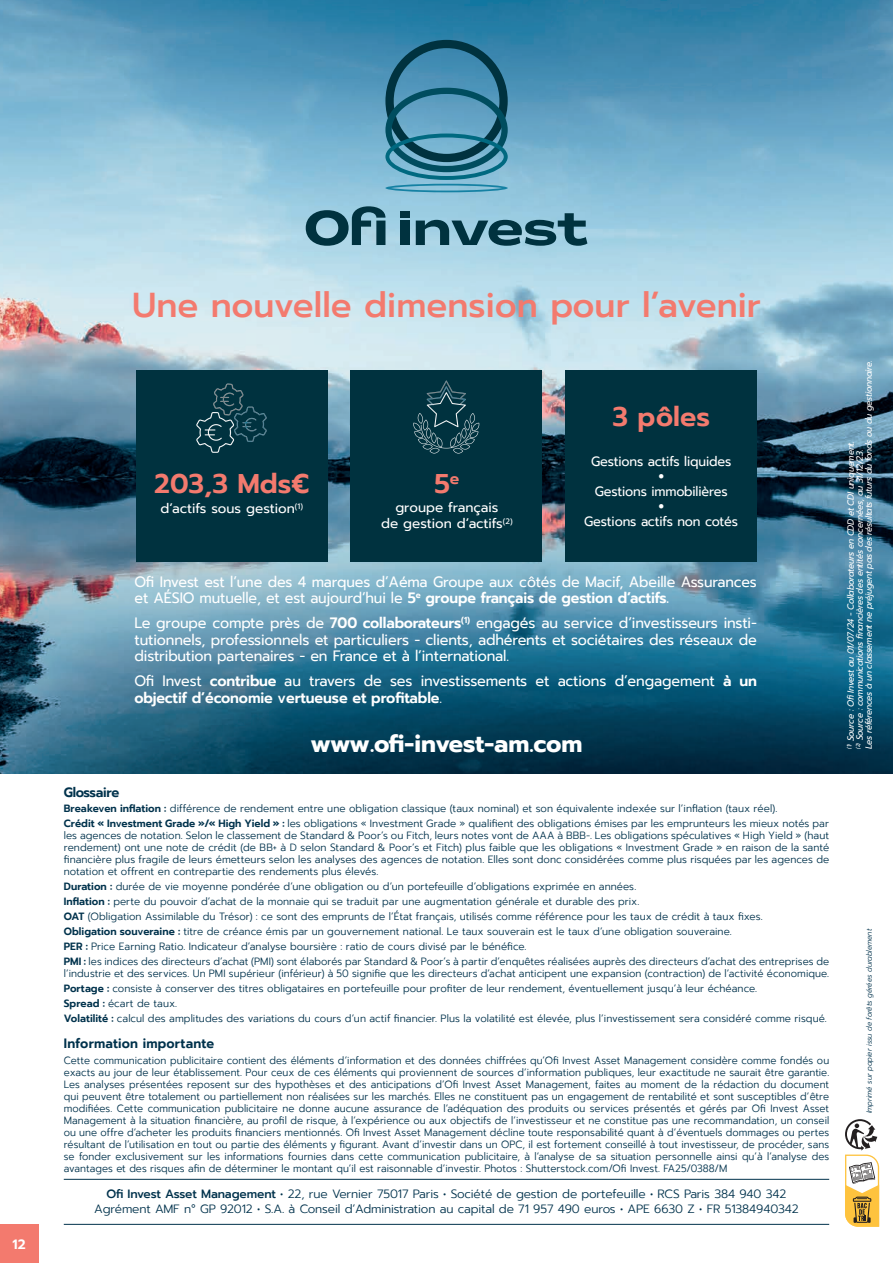
<style>
.page{position:relative;width:893px;height:1263px;background:#fff}
.page>*{position:absolute;margin:0;border:0;box-sizing:border-box;transform-origin:0 0}
.Titre_de_section_de_page_-_Noir{font:500 34.5px "Prompt";color:#f37a6e}
.Titre_de_section_de_page_-_Noir-2{font:600 27px "Prompt";color:#f37a6e}
.t1{font:700 24px "Prompt";letter-spacing:-.015em;color:#fff}
.Titre_de_section_de_page_-_Noir-3{font:15px/16.5px "Prompt";letter-spacing:-.01em;color:#fff;scale:.95 1}
.Titre_de_section_de_page_-_Noir-4{font:15px/16.5px "Prompt";letter-spacing:-.01em;color:#fff;text-align:justify;scale:.96 1}
.Titre_de_section_de_page_-_Noir-5{font:13.5px "Prompt";letter-spacing:-.01em;color:#fff;scale:.95 1}
.Titre_de_section_de_page_-_Noir-6{font:13.5px/16.5px "Prompt";letter-spacing:-.01em;color:#fff;text-align:center}
.t2{font:600 13.5px "Prompt";letter-spacing:.01em;color:#00324c;scale:.95 1}
.t3{font:600 13.5px "Prompt";letter-spacing:-.02em;color:#00324c}
.t4{font:600 13.5px "Prompt";color:#fff}
.Titre_de_section_de_page_-_Noir-7{font:900 13.5px "Gotham";color:#fff;scale:.95 1}
.t5{font:300 12px/15px "Prompt";letter-spacing:-.01em;color:#00324c;text-align:center}
.NOTES_BIS{font:300 10.5px/12px "Prompt";letter-spacing:.005em;color:#00324c;text-align:justify}
.NOTES_BIS-2{font:300 10.5px/12px "Prompt";letter-spacing:.005em;color:#00324c;text-align:justify;scale:.95 1}
.NOTES_BIS-3{font:300 10.5px/12px "Prompt";letter-spacing:.005em;color:#00324c;scale:.96 1}
.Titre_de_section_de_page_-_Noir-8{font:italic 9px "Prompt";letter-spacing:-.03em;color:#fff;scale:.95 1}
.Titre_de_section_de_page_-_Noir-9{font:italic 300 7.5px "Prompt";letter-spacing:-.01em;color:#00324c;scale:.95 1}
.s1{font-weight:600}
.s2{font-weight:500}
</style>
<div class="page">
<div style="left:0;top:1225px;width:38px;height:38px;background:#f37a6e"></div>
<hr style="left:64px;top:1179px;width:765px;height:1px;background:#00324c">
<hr style="left:64px;top:1224px;width:765px;height:1px;background:#00324c">
<img style="left:0;top:0;width:893px;height:774px">
<svg style="left:306px;top:206px;width:79px;height:40px"></svg>
<div style="left:400px;top:221px;width:10px;height:24px;background:#00323f"></div>
<div style="left:400px;top:211px;width:10px;height:7px;background:#00323f"></div>
<svg style="left:416px;top:213px;width:171px;height:33px"></svg>
<svg style="left:385px;top:40px;width:123px;height:152px"></svg>
<svg style="left:845px;top:1119px;width:35px;height:108px"></svg>
<div style="left:136px;top:370px;width:191px;height:192px;background:#00323f"></div>
<img style="left:196px;top:383px;width:71px;height:70px">
<div style="left:351px;top:370px;width:191px;height:192px;background:#00323f"></div>
<img style="left:413px;top:380px;width:67px;height:74px">
<div style="left:566px;top:370px;width:191px;height:192px;background:#00323f"></div>
<p class="t4" style="left:13px;top:1234px;width:15px">12</p>
<p class="Titre_de_section_de_page_-_Noir" style="left:132px;top:280px;width:630px">Une nouvelle dimension pour l’avenir</p>
<p class="Titre_de_section_de_page_-_Noir-2" style="left:154px;top:463px;width:156px">203,3 Mds€</p>
<p class="Titre_de_section_de_page_-_Noir-6" style="left:161px;top:500px;width:144px">d’actifs sous gestion<sup>(1)</sup></p>
<p class="Titre_de_section_de_page_-_Noir-2" style="left:434px;top:463px;width:27px">5<sup>e</sup></p>
<p class="Titre_de_section_de_page_-_Noir-6" style="left:381px;top:499px;width:133px">groupe français<br>de gestion d’actifs<sup>(2)</sup></p>
<p class="Titre_de_section_de_page_-_Noir-2" style="left:612px;top:396px;width:99px">3 pôles</p>
<p class="Titre_de_section_de_page_-_Noir-5" style="left:591px;top:452px;width:149px">Gestions actifs liquides</p>
<p class="Titre_de_section_de_page_-_Noir-7" style="left:658px;top:469px;width:8px">•</p>
<p class="Titre_de_section_de_page_-_Noir-5" style="left:595px;top:482px;width:142px">Gestions immobilières</p>
<p class="Titre_de_section_de_page_-_Noir-7" style="left:658px;top:499px;width:8px">•</p>
<p class="Titre_de_section_de_page_-_Noir-5" style="left:584px;top:512px;width:164px">Gestions actifs non cotés</p>
<p class="Titre_de_section_de_page_-_Noir-3" style="left:135px;top:573px;width:657px">Ofi Invest est l’une des 4 marques d’Aéma Groupe aux côtés de Macif, Abeille Assurances et AÉSIO mutuelle, et est aujourd’hui le <span class="s1">5</span><sup>e</sup> <span class="s1">groupe français de gestion d’actifs.</span></p>
<p class="Titre_de_section_de_page_-_Noir-4" style="left:135px;top:615px;width:650px">Le groupe compte près de <span class="s1">700 collaborateurs</span><sup>(1)</sup> engagés au service d’investisseurs insti&shy;tutionnels, professionnels et particuliers - clients, adhérents et sociétaires des réseaux de distribution partenaires - en France et à l’international.</p>
<p class="Titre_de_section_de_page_-_Noir-3" style="left:135px;top:673px;width:657px">Ofi Invest <span class="s1">contribue</span> au travers de ses investissements et actions d’engagement <span class="s1">à un objectif d’économie vertueuse et profitable</span>.</p>
<p class="t1" style="left:310px;top:725px;width:274px">www.ofi-invest-am.com</p>
<p class="t3" style="left:64px;top:783px;width:57px">Glossaire</p>
<p class="NOTES_BIS" style="left:64px;top:803px;width:715px"><span class="s1">Breakeven inflation :</span> différence de rendement entre une obligation classique (taux nominal) et son équivalente indexée sur l’inflation (taux réel).</p>
<p class="NOTES_BIS" style="left:64px;top:817px;width:767px"><span class="s1">Crédit « Investment Grade »/« High Yield » :</span> les obligations « Investment Grade » qualifient des obligations émises par les emprunteurs les mieux notés par les agences de notation. Selon le classement de Standard &amp; Poor’s ou Fitch, leurs notes vont de AAA à BBB-. Les obligations spéculatives « High Yield » (haut rendement) ont une note de crédit (de BB+ à D selon Standard &amp; Poor’s et Fitch) plus faible que les obligations « Investment Grade » en raison de la santé financière plus fragile de leurs émetteurs selon les analyses des agences de notation. Elles sont donc considérées comme plus risquées par les agences de notation et offrent en contrepartie des rendements plus élevés.</p>
<p class="NOTES_BIS" style="left:64px;top:880px;width:574px"><span class="s1">Duration :</span> durée de vie moyenne pondérée d’une obligation ou d’un portefeuille d’obligations exprimée en années.</p>
<p class="NOTES_BIS" style="left:64px;top:895px;width:577px"><span class="s1">Inflation :</span> perte du pouvoir d’achat de la monnaie qui se traduit par une augmentation générale et durable des prix.</p>
<p class="NOTES_BIS" style="left:64px;top:910px;width:700px"><span class="s1">OAT</span> (Obligation Assimilable du Trésor) : ce sont des emprunts de l’État français, utilisés comme référence pour les taux de crédit à taux fixes.</p>
<p class="NOTES_BIS" style="left:64px;top:925px;width:669px"><span class="s1">Obligation souveraine :</span> titre de créance émis par un gouvernement national. Le taux souverain est le taux d’une obligation souveraine.</p>
<p class="NOTES_BIS" style="left:64px;top:940px;width:464px"><span class="s1">PER :</span> Price Earning Ratio. Indicateur d’analyse boursière : ratio de cours divisé par le bénéfice.</p>
<p class="NOTES_BIS-3" style="left:64px;top:955px;width:799px"><span class="s1">PMI :</span> les indices des directeurs d’achat (PMI) sont élaborés par Standard &amp; Poor’s à partir d’enquêtes réalisées auprès des directeurs d’achat des entreprises de l’industrie et des services. Un PMI supérieur (inférieur) à 50 signifie que les directeurs d’achat anticipent une expansion (contraction) de l’activité économique.</p>
<p class="NOTES_BIS" style="left:64px;top:982px;width:695px"><span class="s1">Portage :</span> consiste à conserver des titres obligataires en portefeuille pour profiter de leur rendement, éventuellement jusqu’à leur échéance.</p>
<p class="NOTES_BIS" style="left:64px;top:997px;width:115px"><span class="s1">Spread :</span> écart de taux.</p>
<p class="NOTES_BIS" style="left:64px;top:1012px;width:764px"><span class="s1">Volatilité :</span> calcul des amplitudes des variations du cours d’un actif financier. Plus la volatilité est élevée, plus l’investissement sera considéré comme risqué.</p>
<p class="t2" style="left:64px;top:1033px;width:160px">Information importante</p>
<p class="NOTES_BIS-2" style="left:64px;top:1054px;width:807px">Cette communication publicitaire contient des éléments d’information et des données chiffrées qu’Ofi Invest Asset Management considère comme fondés ou exacts au jour de leur établissement. Pour ceux de ces éléments qui proviennent de sources d’information publiques, leur exactitude ne saurait être garantie.<br>Les analyses présentées reposent sur des hypothèses et des anticipations d’Ofi Invest Asset Management, faites au moment de la rédaction du document qui peuvent être totalement ou partiellement non réalisées sur les marchés. Elles ne constituent pas un engagement de rentabilité et sont susceptibles d’être modifiées. Cette communication publicitaire ne donne aucune assurance de l’adéquation des produits ou services présentés et gérés par Ofi Invest Asset Management à la situation financière, au profil de risque, à l’expérience ou aux objectifs de l’investisseur et ne constitue pas une recommandation, un conseil ou une offre d’acheter les produits financiers mentionnés. Ofi Invest Asset Management décline toute responsabilité quant à d’éventuels dommages ou pertes résultant de l’utilisation en tout ou partie des éléments y figurant. Avant d’investir dans un OPC, il est fortement conseillé à tout investisseur, de procéder, sans se fonder exclusivement sur les informations fournies dans cette communication publicitaire, à l’analyse de sa situation personnelle ainsi qu’à l’analyse des avantages et des risques afin de déterminer le montant qu’il est raisonnable d’investir. Photos : Shutterstock.com/Ofi Invest. FA25/0388/M</p>
<p class="t5" style="left:94px;top:1187px;width:706px"><span class="s2">Ofi Invest Asset Management</span> • 22, rue Vernier 75017 Paris • Société de gestion de portefeuille • RCS Paris 384 940 342<br>Agrément AMF n° GP 92012 • S.A. à Conseil d’Administration au capital de 71 957 490 euros • APE 6630 Z • FR 51384940342</p>
<p class="Titre_de_section_de_page_-_Noir-8" style="left:862px;top:749px;width:410px;rotate:-90deg">Les références à un classement ne préjugent pas des résultats futurs du fonds ou du gestionnaire.</p>
<p class="Titre_de_section_de_page_-_Noir-8" style="left:844px;top:749px;width:325px;rotate:-90deg"><sup>(1)</sup> Source : Ofi Invest au 01/07/24 - Collaborateurs en CDD et CDI uniquement.</p>
<p class="Titre_de_section_de_page_-_Noir-8" style="left:853px;top:749px;width:316px;rotate:-90deg"><sup>(2)</sup> Source : communications financières des entités concernées, au 31/12/23.</p>
<p class="Titre_de_section_de_page_-_Noir-9" style="left:864px;top:1113px;width:195px;rotate:-90deg">Imprimé sur papier issu de forêts gérées durablement</p>
</div>
